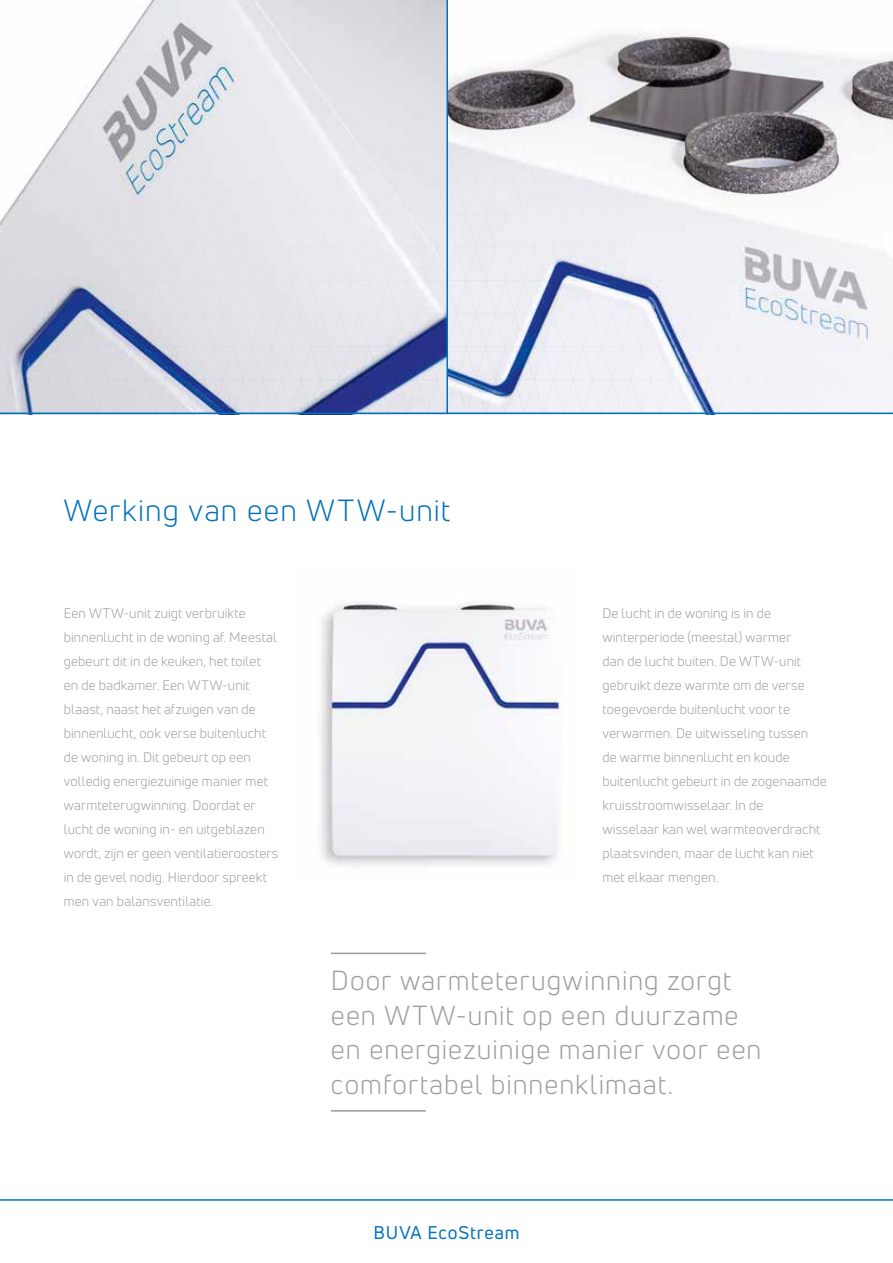
<style>
.page{position:relative;width:893px;height:1263px;background:#fff}
.page>*{position:absolute;margin:0;border:0;box-sizing:border-box;transform-origin:0 0}
.t1{font:30px "Uni Neue";letter-spacing:.04em;color:#0071bb}
.t2{font:27px/34.5px "Uni Neue";letter-spacing:.04em;color:#9c9d9d}
.t3{font:18px "Uni Neue";letter-spacing:.045em;color:#0071bb}
.t4{font:13.5px/24px "Uni Neue";letter-spacing:.01em;color:#9c9d9d}
</style>
<div class="page">
<img style="left:321px;top:603px;width:244px;height:263px">
<hr style="left:331px;top:953px;width:95px;height:1px;background:#9c9d9d">
<hr style="left:331px;top:1110px;width:95px;height:2px;background:#9c9d9d">
<svg style="left:127px;top:0;width:319px;height:413px"></svg>
<svg style="left:0;top:36px;width:127px;height:377px"></svg>
<svg style="left:573px;top:33px;width:319px;height:380px"></svg>
<svg style="left:448px;top:46px;width:125px;height:367px"></svg>
<svg style="left:892px;top:58px;width:1px;height:355px"></svg>
<hr style="left:0;top:1199px;width:893px;height:2px;background:#0071bb">
<hr style="left:0;top:413px;width:893px;height:1px;background:#0071bb">
<hr style="left:446px;top:0;width:2px;height:414px;background:#0071bb">
<h1 class="t1" style="left:64px;top:492px;width:388px">Werking van een WTW-unit</h1>
<p class="t4" style="left:64px;top:601px;width:216px">Een WTW-unit zuigt verbruikte binnenlucht in de woning af. Meestal gebeurt dit in de keuken, het toilet en de badkamer. Een WTW-unit blaast, naast het afzuigen van de binnenlucht, ook verse buitenlucht de woning in. Dit gebeurt op een volledig energiezuinige manier met warmteterugwinning. Doordat er lucht de woning in- en uitgeblazen wordt, zijn er geen ventilatieroosters in de gevel nodig. Hierdoor spreekt men van balansventilatie.</p>
<p class="t4" style="left:602px;top:601px;width:226px">De lucht in de woning is in de winterperiode (meestal) warmer<br>dan de lucht buiten. De WTW-unit gebruikt deze warmte om de verse toegevoerde buitenlucht voor te verwarmen. De uitwisseling tussen<br>de warme binnenlucht en koude buitenlucht gebeurt in de zogenaamde kruisstroomwisselaar. In de<br>wisselaar kan wel warmteoverdracht plaatsvinden, maar de lucht kan niet met elkaar mengen.</p>
<h2 class="t2" style="left:331px;top:963px;width:432px">Door warmteterugwinning zorgt een WTW-unit op een duurzame en energiezuinige manier voor een comfortabel binnenklimaat.</h2>
<h3 class="t3" style="left:374px;top:1221px;width:147px">BUVA EcoStream</h3>
</div>
